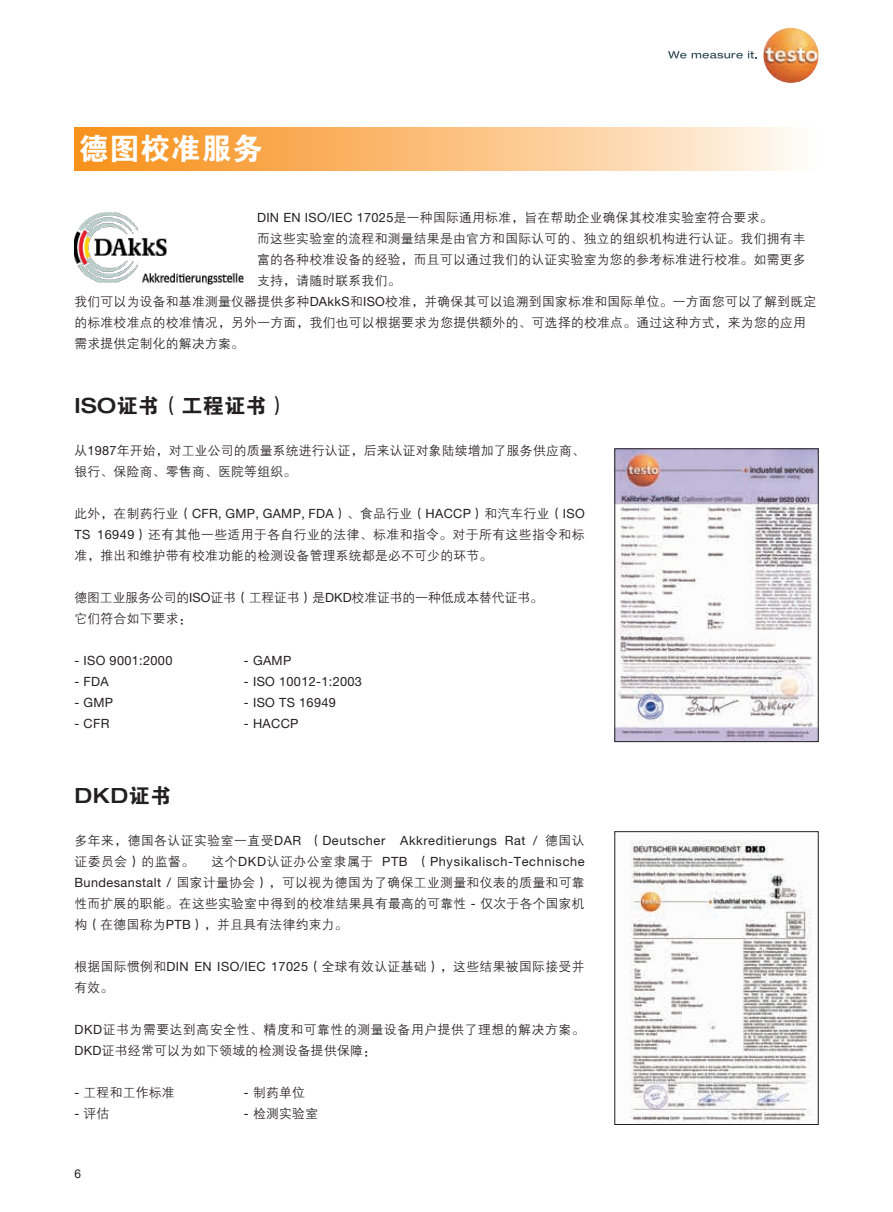
<style>
.page{position:relative;width:893px;height:1212px;background:#fff}
.page>*{position:absolute;margin:0;border:0;box-sizing:border-box;transform-origin:0 0}
.t1{font:30px "FZDHTJW GB1 0";letter-spacing:.025em;color:#fff}
.t2{font:21px "FZDHTJW GB1 0";letter-spacing:.025em;color:#231f20}
.t3{font:500 expanded 21px "Helvetica Neue";color:#231f20}
.t4{font:12.75px/21px "FZZDXJW GB1 0";letter-spacing:.025em;color:#231f20}
.t5{font:12.75px "Helvetica Neue LTW1 G";letter-spacing:.025em;color:#231f20}
.t6{font:12.75px/21px "FZZDXJW GB1 0";letter-spacing:.05em;color:#231f20}
.t7{font:12.75px "Helvetica Neue LTW1 G";letter-spacing:.045em;color:#231f20}
.t8{font:12.75px/21px "FZZDXJW GB1 0";color:#231f20}
.t9{font:12.75px "Helvetica Neue LTW1 G";letter-spacing:.05em;color:#231f20}
.t10{font:12px "Arial";color:#231f20}
.s1{font-family:"Helvetica Neue LTW1 G"}
.s2{font-family:"Helvetica Neue";font-weight:500;font-stretch:expanded}
.s3{font-family:"FZZDXJW GB1 0"}
.s4{font-family:"FZDHTJW GB1 0";font-weight:400;font-stretch:normal}
</style>
<div class="page">
<img style="left:763px;top:28px;width:56px;height:55px;border-radius:27px">
<svg style="left:668px;top:51px;width:18px;height:8px"></svg>
<svg style="left:692px;top:51px;width:65px;height:8px"></svg>
<img style="left:616px;top:450px;width:201px;height:290px">
<div style="left:614px;top:448px;width:205px;height:294px;border:1px solid #231f20"></div>
<img style="left:630px;top:839px;width:182px;height:284px">
<div style="left:614px;top:831px;width:205px;height:294px;border:1px solid #231f20"></div>
<div style="left:74px;top:128px;width:745px;height:42px;background:linear-gradient(to right,#f78c11,#fff8f1)"></div>
<img style="left:138px;top:239px;width:28px;height:17px">
<img style="left:74px;top:213px;width:64px;height:69px">
<img style="left:142px;top:273px;width:102px;height:11px">
<h1 class="t1" style="left:79px;top:132px;width:185px">德图校准服务</h1>
<p class="t4" style="left:257px;top:207px;width:517px"><span class="s1">DIN EN ISO/IEC 17025</span>是一种国际通用标准，旨在帮助企业确保其校准实验室符合要求。</p>
<p class="t4" style="left:257px;top:228px;width:550px">而这些实验室的流程和测量结果是由官方和国际认可的、独立的组织机构进行认证。我们拥有丰</p>
<p class="t4" style="left:257px;top:249px;width:550px">富的各种校准设备的经验，而且可以通过我们的认证实验室为您的参考标准进行校准。如需更多</p>
<p class="t4" style="left:257px;top:270px;width:145px">支持，请随时联系我们。</p>
<p class="t4" style="left:74px;top:291px;width:743px">我们可以为设备和基准测量仪器提供多种<span class="s1">DAkkS</span>和<span class="s1">ISO</span>校准，并确保其可以追溯到国家标准和国际单位。一方面您可以了解到既定</p>
<p class="t4" style="left:74px;top:312px;width:733px">的标准校准点的校准情况，另外一方面，我们也可以根据要求为您提供额外的、可选择的校准点。通过这种方式，来为您的应用</p>
<p class="t4" style="left:74px;top:333px;width:171px">需求提供定制化的解决方案。</p>
<h2 class="t2" style="left:74px;top:395px;width:216px"><span class="s2">ISO</span>证书（工程证书）</h2>
<p class="t4" style="left:74px;top:441px;width:512px">从<span class="s1">1987</span>年开始，对工业公司的质量系统进行认证，后来认证对象陆续增加了服务供应商、银行、保险商、零售商、医院等组织。</p>
<p class="t5" style="left:74px;top:506px;width:512px"><span class="s3">此外，在制药行业（</span>CFR, GMP, GAMP, FDA<span class="s3">）、食品行业（</span>HACCP<span class="s3">）和汽车行业（</span>ISO</p>
<p class="t4" style="left:74px;top:525px;width:512px"><span class="s1">TS 16949</span>）还有其他一些适用于各自行业的法律、标准和指令。对于所有这些指令和标准，推出和维护带有校准功能的检测设备管理系统都是必不可少的环节。</p>
<p class="t8" style="left:74px;top:588px;width:470px">德图工业服务公司的<span class="s1">ISO</span>证书（工程证书）是<span class="s1">DKD</span>校准证书的一种低成本替代证书。它们符合如下要求：</p>
<p class="t5" style="left:74px;top:653px;width:100px">- ISO 9001:2000</p>
<p class="t5" style="left:244px;top:653px;width:49px">- GAMP</p>
<p class="t5" style="left:74px;top:674px;width:36px">- FDA</p>
<p class="t5" style="left:244px;top:674px;width:120px">- ISO 10012-1:2003</p>
<p class="t5" style="left:74px;top:695px;width:40px">- GMP</p>
<p class="t5" style="left:244px;top:695px;width:94px">- ISO TS 16949</p>
<p class="t5" style="left:74px;top:716px;width:37px">- CFR</p>
<p class="t5" style="left:244px;top:716px;width:56px">- HACCP</p>
<h2 class="t3" style="left:74px;top:782px;width:98px">DKD<span class="s4">证书</span></h2>
<p class="t7" style="left:74px;top:832px;width:512px"><span class="s3">多年来，德国各认证实验室一直受</span>DAR <span class="s3">（</span>Deutscher Akkreditierungs Rat / <span class="s3">德国认</span></p>
<p class="t4" style="left:74px;top:851px;width:121px">证委员会）的监督。</p>
<p class="t9" style="left:212px;top:853px;width:375px"><span class="s3">这个</span>DKD<span class="s3">认证办公室隶属于</span> PTB <span class="s3">（</span>Physikalisch-Technische</p>
<p class="t4" style="left:74px;top:872px;width:512px;text-align:justify"><span class="s1">Bundesanstalt /</span> 国家计量协会），可以视为德国为了确保工业测量和仪表的质量和可靠性而扩展的职能。在这些实验室中得到的校准结果具有最高的可靠性 <span class="s1">-</span> 仅次于各个国家机构（在德国称为<span class="s1">PTB</span>），并且具有法律约束力。</p>
<p class="t4" style="left:74px;top:956px;width:512px">根据国际惯例和<span class="s1">DIN EN ISO/IEC 17025</span>（全球有效认证基础），这些结果被国际接受并有效。</p>
<p class="t6" style="left:74px;top:1019px;width:512px"><span class="s1">DKD</span>证书为需要达到高安全性、精度和可靠性的测量设备用户提供了理想的解决方案。<br><span class="s1">DKD</span>证书经常可以为如下领域的检测设备提供保障：</p>
<p class="t4" style="left:74px;top:1082px;width:102px"><span class="s1">-</span> 工程和工作标准</p>
<p class="t4" style="left:244px;top:1082px;width:63px"><span class="s1">-</span> 制药单位</p>
<p class="t4" style="left:74px;top:1103px;width:36px"><span class="s1">-</span> 评估</p>
<p class="t4" style="left:244px;top:1103px;width:76px"><span class="s1">-</span> 检测实验室</p>
<p class="t10" style="left:74px;top:1166px;width:8px">6</p>
</div>
